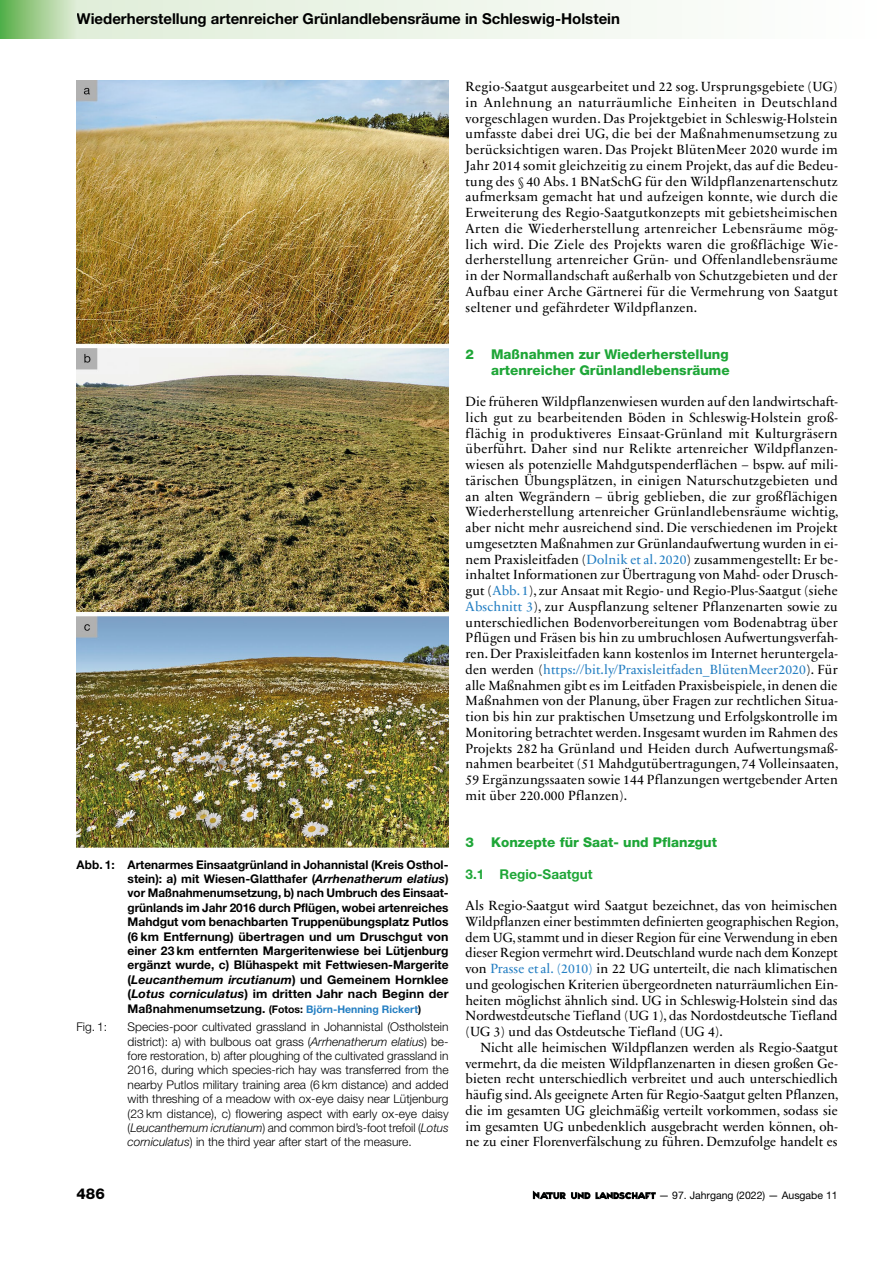
<style>
.page{position:relative;width:893px;height:1263px;background:#fff}
.page>*{position:absolute;margin:0;border:0;box-sizing:border-box;transform-origin:0 0}
.t1{font:700 15px "Helvetica Neue LT Pro";color:#000}
.t2{font:800 15px "Helvetica Neue LT Pro";color:#000}
.Fließtext_Text_ohne_Einzug{font:13.5px/15.8px "Sabon Next LT Pro";letter-spacing:.01em;color:#000;text-align:justify}
.Fließtext_Text_mit_Einzug{font:13.5px/15.8px "Sabon Next LT Pro";color:#000;text-align:justify}
.Fließtext_Zwischentitel_1_hellgruen{font:800 13.5px/15.8px "Helvetica Neue LT Pro";color:#1ea637}
.Fließtext_Zwischentitel_2_hellgruen_in_G{font:700 13.5px "Helvetica Neue LT Pro";color:#1ea637}
.t3{font:300 12px/14.4px "Helvetica Neue LT Pro";color:#000;text-align:justify}
.t4{font:700 12px/14.4px "Helvetica Neue LT Pro";letter-spacing:.005em;color:#000;text-align:justify}
.t5{font:700 10.5px "Helvetica Neue LT Pro";color:#237ec2}
.t6{font:10.5px "Helvetica Neue LT Pro";color:#000}
.s1{font-style:italic}
.s2{font-size:12px;color:#000}
.s3{color:#000}
.s4{color:#237ec2}
</style>
<div class="page">
<svg style="left:533px;top:1191px;width:123px;height:8px"></svg>
<div style="left:77px;top:0;width:816px;height:38px;background:linear-gradient(to right,#e0eed9,#fff)"></div>
<div style="left:0;top:0;width:77px;height:38px;background:linear-gradient(to right,#58ae46,#e5edd8)"></div>
<img style="left:77px;top:81px;width:372px;height:766px">
<p class="t1" style="left:77px;top:10px;width:545px">Wiederherstellung artenreicher Grünlandlebensräume in Schleswig-Holstein</p>
<p class="t4" style="left:128px;top:857px;width:323px;text-indent:-51px">Abb. 1: Artenarmes Einsaatgrünland in Johannistal (Kreis Osthol&shy;stein): a) mit Wiesen-Glatthafer (<span class="s1">Arrhenatherum elatius</span>) vor Maßnahmenumsetzung, b) nach Umbruch des Einsaat&shy;grünlands im Jahr 2016 durch Pflügen, wobei artenreiches Mahdgut vom benachbarten Truppenübungsplatz Putlos (6 km Entfernung) übertragen und um Druschgut von einer 23 km entfernten Margeritenwiese bei Lütjenburg ergänzt wurde, c) Blühaspekt mit Fettwiesen-Margerite (<span class="s1">Leucanthemum ircutianum</span>) und Gemeinem Hornklee (<span class="s1">Lotus corniculatus</span>) im dritten Jahr nach Beginn der</p>
<p class="t5" style="left:128px;top:1002px;width:295px"><span class="s2">Maßnahmenumsetzung.</span> <span class="s3">(Fotos:</span> Björn-Henning Rickert<span class="s3">)</span></p>
<p class="t3" style="left:77px;top:1019px;width:32px">Fig. 1:</p>
<p class="t3" style="left:128px;top:1019px;width:323px">Species-poor cultivated grassland in Johannistal (Ostholstein district): a) with bulbous oat grass (<span class="s1">Arrhenatherum elatius</span>) be&shy;fore restoration, b) after ploughing of the cultivated grassland in 2016, during which species-rich hay was transferred from the nearby Putlos military training area (6 km distance) and added with threshing of a meadow with ox-eye daisy near Lütjenburg (23 km distance), c) flowering aspect with early ox-eye daisy (<span class="s1">Leucanthemum icrutianum</span>) and common bird’s-foot trefoil (<span class="s1">Lotus corniculatus</span>) in the third year after start of the measure.</p>
<p class="Fließtext_Text_mit_Einzug" style="left:466px;top:78px;width:374px">Regio-Saatgut ausgearbeitet und 22 sog. Ursprungsgebiete (UG) in Anlehnung an naturräumliche Einheiten in Deutschland vorgeschlagen wurden. Das Projektgebiet in Schleswig-Holstein umfasste dabei drei UG, die bei der Maßnahmenumsetzung zu berücksichtigen waren. Das Projekt BlütenMeer 2020 wurde im Jahr 2014 somit gleichzeitig zu einem Projekt, das auf die Bedeu&shy;tung des § 40 Abs. 1 BNatSchG für den Wildpflanzenartenschutz aufmerksam gemacht hat und aufzeigen konnte, wie durch die Erweiterung des Regio-Saatgutkonzepts mit gebietsheimischen Arten die Wiederherstellung artenreicher Lebensräume mög&shy;lich wird. Die Ziele des Projekts waren die großflächige Wie&shy;derherstellung artenreicher Grün- und Offenlandlebensräume in der Normallandschaft außerhalb von Schutzgebieten und der Aufbau einer Arche Gärtnerei für die Vermehrung von Saatgut seltener und gefährdeter Wildpflanzen.</p>
<h1 class="Fließtext_Zwischentitel_1_hellgruen" style="left:466px;top:346px;width:10px">2</h1>
<h1 class="Fließtext_Zwischentitel_1_hellgruen" style="left:491px;top:346px;width:240px">Maßnahmen zur Wiederherstellung artenreicher Grünlandlebensräume</h1>
<p class="Fließtext_Text_ohne_Einzug" style="left:466px;top:393px;width:375px">Die früheren Wildpflanzenwiesen wurden auf den landwirtschaft&shy;lich gut zu bearbeitenden Böden in Schleswig-Holstein groß&shy;flächig in produktiveres Einsaat-Grünland mit Kulturgräsern überführt. Daher sind nur Relikte artenreicher Wildpflanzen&shy;wiesen als potenzielle Mahdgutspenderflächen – bspw. auf mili&shy;tärischen Übungsplätzen, in einigen Naturschutzgebieten und an alten Wegrändern – übrig geblieben, die zur großflächigen Wiederherstellung artenreicher Grünlandlebensräume wichtig, aber nicht mehr ausreichend sind. Die verschiedenen im Projekt umgesetzten Maßnahmen zur Grünlandaufwertung wurden in ei&shy;nem Praxisleitfaden (<span class="s4">Dolnik et al. 2020</span>) zusammengestellt: Er be&shy;inhaltet Informationen zur Übertragung von Mahd- oder Drusch&shy;gut (<span class="s4">Abb.1</span>), zur Ansaat mit Regio- und Regio-Plus-Saatgut (siehe <span class="s4">Abschnitt 3</span>), zur Auspflanzung seltener Pflanzenarten sowie zu unterschiedlichen Bodenvorbereitungen vom Bodenabtrag über Pflügen und Fräsen bis hin zu umbruchlosen Aufwertungsverfah&shy;ren. Der Praxisleitfaden kann kostenlos im Internet heruntergela&shy;den werden (<span class="s4">https://bit.ly/Praxisleitfaden_BlütenMeer2020</span>). Für alle Maßnahmen gibt es im Leitfaden Praxisbeispiele, in denen die Maßnahmen von der Planung, über Fragen zur rechtlichen Situa&shy;tion bis hin zur praktischen Umsetzung und Erfolgskontrolle im Monitoring betrachtet werden. Insgesamt wurden im Rahmen des Projekts 282 ha Grünland und Heiden durch Aufwertungsmaß&shy;nahmen bearbeitet (51 Mahdgutübertragungen, 74 Volleinsaaten, 59 Ergänzungssaaten sowie 144 Pflanzungen wertgebender Arten mit über 220.000 Pflanzen).</p>
<h1 class="Fließtext_Zwischentitel_1_hellgruen" style="left:466px;top:834px;width:10px">3</h1>
<h1 class="Fließtext_Zwischentitel_1_hellgruen" style="left:491px;top:834px;width:227px">Konzepte für Saat- und Pflanzgut</h1>
<h2 class="Fließtext_Zwischentitel_2_hellgruen_in_G" style="left:466px;top:865px;width:129px">3.1 Regio-Saatgut</h2>
<p class="Fließtext_Text_ohne_Einzug" style="left:466px;top:897px;width:374px">Als Regio-Saatgut wird Saatgut bezeichnet, das von heimischen Wildpflanzen einer bestimmten definierten geographischen Region, dem UG, stammt und in dieser Region für eine Verwendung in eben dieser Region vermehrt wird. Deutschland wurde nach dem Konzept von <span class="s4">Prasse et al. (2010)</span> in 22 UG unterteilt, die nach klimatischen und geologischen Kriterien übergeordneten naturräumlichen Ein&shy;heiten möglichst ähnlich sind. UG in Schleswig-Holstein sind das Nordwestdeutsche Tiefland (UG 1), das Nordostdeutsche Tiefland (UG 3) und das Ostdeutsche Tiefland (UG 4).</p>
<p class="Fließtext_Text_mit_Einzug" style="left:466px;top:1039px;width:374px;text-indent:15px">Nicht alle heimischen Wildpflanzen werden als Regio-Saatgut vermehrt, da die meisten Wildpflanzenarten in diesen großen Ge&shy;bieten recht unterschiedlich verbreitet und auch unterschiedlich häufig sind. Als geeignete Arten für Regio-Saatgut gelten Pflanzen, die im gesamten UG gleichmäßig verteilt vorkommen, sodass sie im gesamten UG unbedenklich ausgebracht werden können, oh&shy;ne zu einer Florenverfälschung zu führen. Demzufolge handelt es</p>
<p class="t2" style="left:77px;top:1185px;width:30px">486</p>
<p class="t6" style="left:659px;top:1189px;width:180px">— 97. Jahrgang (2022) — Ausgabe 11</p>
</div>
